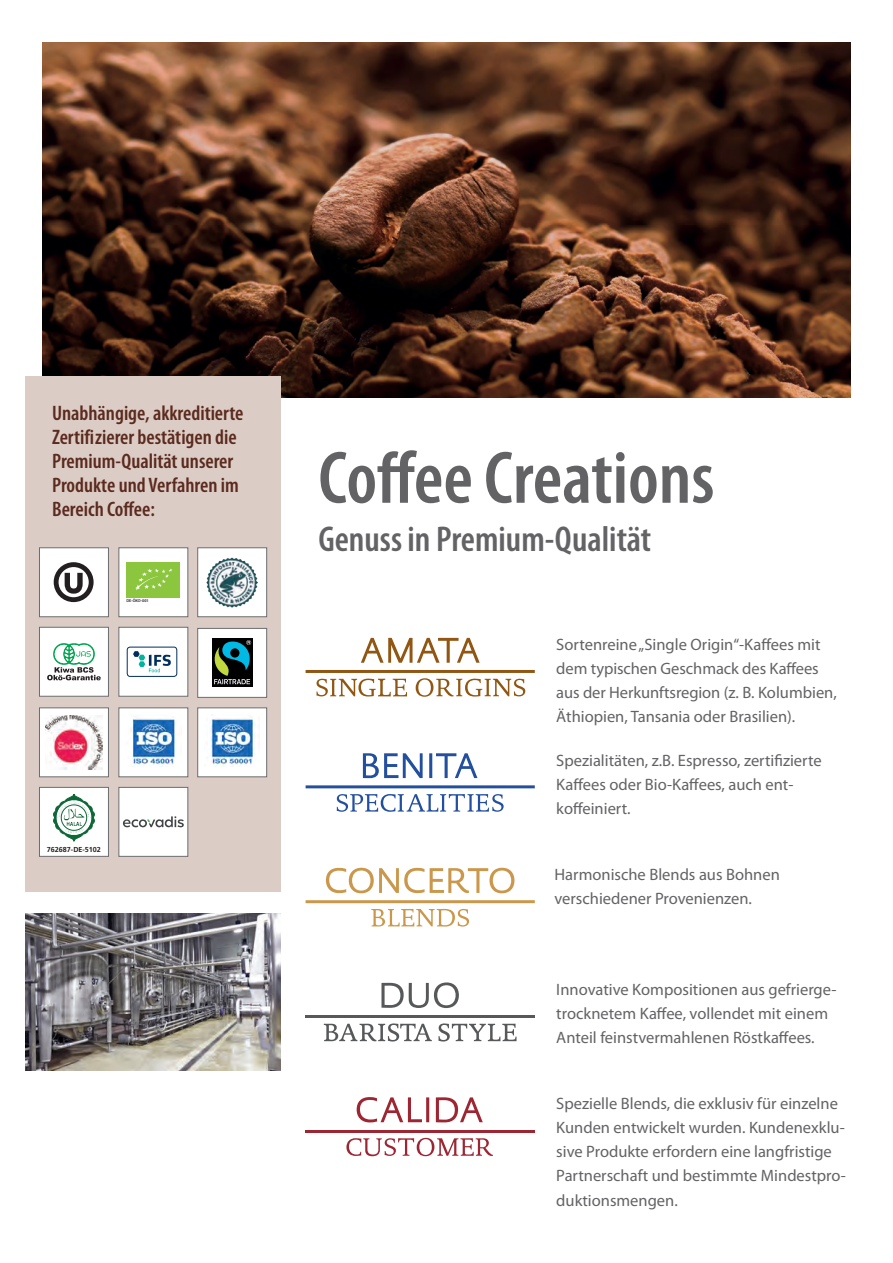
<style>
.page{position:relative;width:893px;height:1263px;background:#fff}
.page>*{position:absolute;margin:0;border:0;box-sizing:border-box;transform-origin:0 0}
.t1{font:600 condensed 75px "Myriad Pro";color:#636366}
.t2{font:600 condensed 36px "Myriad Pro";color:#636366}
.t3{font:600 condensed 21px/24px "Myriad Pro";color:#5c2a1f}
.t4{font:16.5px/24px "Myriad Pro";color:#636366}
.t5{font:700 7.2px "Frutiger";color:#231f20}
.t6{font:600 4.2px "Myriad Pro";color:#231f20}
</style>
<div class="page">
<img style="left:43px;top:43px;width:807px;height:355px">
<svg style="left:381px;top:982px;width:78px;height:26px"></svg>
<hr style="left:306px;top:1015px;width:229px;height:3px;background:#57585a">
<svg style="left:324px;top:1023px;width:108px;height:18px"></svg>
<svg style="left:438px;top:1023px;width:79px;height:18px"></svg>
<svg style="left:363px;top:753px;width:114px;height:25px"></svg>
<svg style="left:337px;top:794px;width:167px;height:18px"></svg>
<hr style="left:306px;top:785px;width:229px;height:3px;background:#234f9f">
<svg style="left:361px;top:638px;width:119px;height:25px"></svg>
<hr style="left:306px;top:670px;width:229px;height:3px;background:#905612">
<svg style="left:416px;top:678px;width:109px;height:19px"></svg>
<svg style="left:316px;top:679px;width:91px;height:17px"></svg>
<svg style="left:326px;top:868px;width:188px;height:25px"></svg>
<svg style="left:371px;top:909px;width:98px;height:17px"></svg>
<hr style="left:306px;top:900px;width:229px;height:3px;background:#cb984b">
<svg style="left:357px;top:1097px;width:126px;height:25px"></svg>
<svg style="left:346px;top:1138px;width:147px;height:18px"></svg>
<hr style="left:305px;top:1129px;width:229px;height:3px;background:#9e2633">
<img style="left:26px;top:913px;width:255px;height:157px">
<div style="left:26px;top:376px;width:255px;height:516px;background:#dbcdc5"></div>
<div style="left:119px;top:787px;width:69px;height:69px;background:#fff;border:1px solid #6c6d70"></div>
<svg style="left:123px;top:816px;width:61px;height:11px"></svg>
<div style="left:39px;top:787px;width:70px;height:69px;background:#fff;border:1px solid #6c6d70"></div>
<svg style="left:53px;top:794px;width:41px;height:47px"></svg>
<div style="left:119px;top:548px;width:69px;height:69px;background:#fff;border:1px solid #6c6d70"></div>
<div style="left:198px;top:548px;width:69px;height:69px;background:#fff;border:1px solid #6c6d70"></div>
<div style="left:39px;top:548px;width:70px;height:69px;background:#fff;border:1px solid #6c6d70"></div>
<div style="left:39px;top:627px;width:70px;height:69px;background:#fff;border:1px solid #6c6d70"></div>
<div style="left:198px;top:628px;width:69px;height:69px;background:#fff;border:1px solid #6c6d70"></div>
<div style="left:119px;top:627px;width:69px;height:69px;background:#fff;border:1px solid #6c6d70"></div>
<div style="left:127px;top:647px;width:50px;height:29px;border:1px solid #002e5e;border-radius:3px"></div>
<svg style="left:133px;top:651px;width:38px;height:21px"></svg>
<div style="left:39px;top:708px;width:70px;height:69px;background:#fff;border:1px solid #6c6d70"></div>
<div style="left:119px;top:708px;width:69px;height:69px;background:#fff;border:1px solid #6c6d70"></div>
<div style="left:198px;top:708px;width:69px;height:69px;background:#fff;border:1px solid #6c6d70"></div>
<img style="left:207px;top:557px;width:50px;height:50px">
<div style="left:126px;top:562px;width:54px;height:35px;background:#8bc63e"></div>
<svg style="left:135px;top:568px;width:38px;height:22px"></svg>
<svg style="left:47px;top:643px;width:54px;height:37px"></svg>
<img style="left:45px;top:715px;width:58px;height:54px">
<img style="left:129px;top:716px;width:52px;height:50px">
<svg style="left:54px;top:562px;width:40px;height:40px"></svg>
<img style="left:211px;top:716px;width:49px;height:50px">
<svg style="left:212px;top:638px;width:41px;height:1px"></svg>
<div style="left:212px;top:639px;width:41px;height:48px;background:#000"></div>
<svg style="left:214px;top:640px;width:37px;height:44px"></svg>
<p class="t3" style="left:52px;top:401px;width:193px">Unabhängige, akkreditierte<br>Zertifizierer bestätigen die<br>Premium-Qualität unserer<br>Produkte und Verfahren im<br>Bereich Coffee:</p>
<p class="t6" style="left:126px;top:597px;width:24px">DE-ÖKO-001</p>
<p class="t5" style="left:47px;top:845px;width:56px">762687-DE-5102</p>
<h1 class="t1" style="left:318px;top:437px;width:398px">Coffee Creations</h1>
<h2 class="t2" style="left:318px;top:519px;width:334px">Genuss in Premium-Qualität</h2>
<p class="t4" style="left:556px;top:632px;width:282px">Sortenreine „Single Origin“-Kaffees mit dem typischen Geschmack des Kaffees aus der Herkunftsregion (z. B. Kolumbien, Äthiopien, Tansania oder Brasilien).</p>
<p class="t4" style="left:556px;top:748px;width:267px">Spezialitäten, z.B. Espresso, zertifizierte<br>Kaffees oder Bio-Kaffees, auch ent&shy;koffeiniert.</p>
<p class="t4" style="left:555px;top:862px;width:227px">Harmonische Blends aus Bohnen verschiedener Provenienzen.</p>
<p class="t4" style="left:556px;top:977px;width:282px">Innovative Kompositionen aus gefrierge&shy;trocknetem Kaffee, vollendet mit einem<br>Anteil feinstvermahlenen Röstkaffees.</p>
<p class="t4" style="left:556px;top:1092px;width:291px">Spezielle Blends, die exklusiv für einzelne Kunden entwickelt wurden. Kundenexklu&shy;sive Produkte erfordern eine langfristige Partnerschaft und bestimmte Mindestpro&shy;duktionsmengen.</p>
</div>
